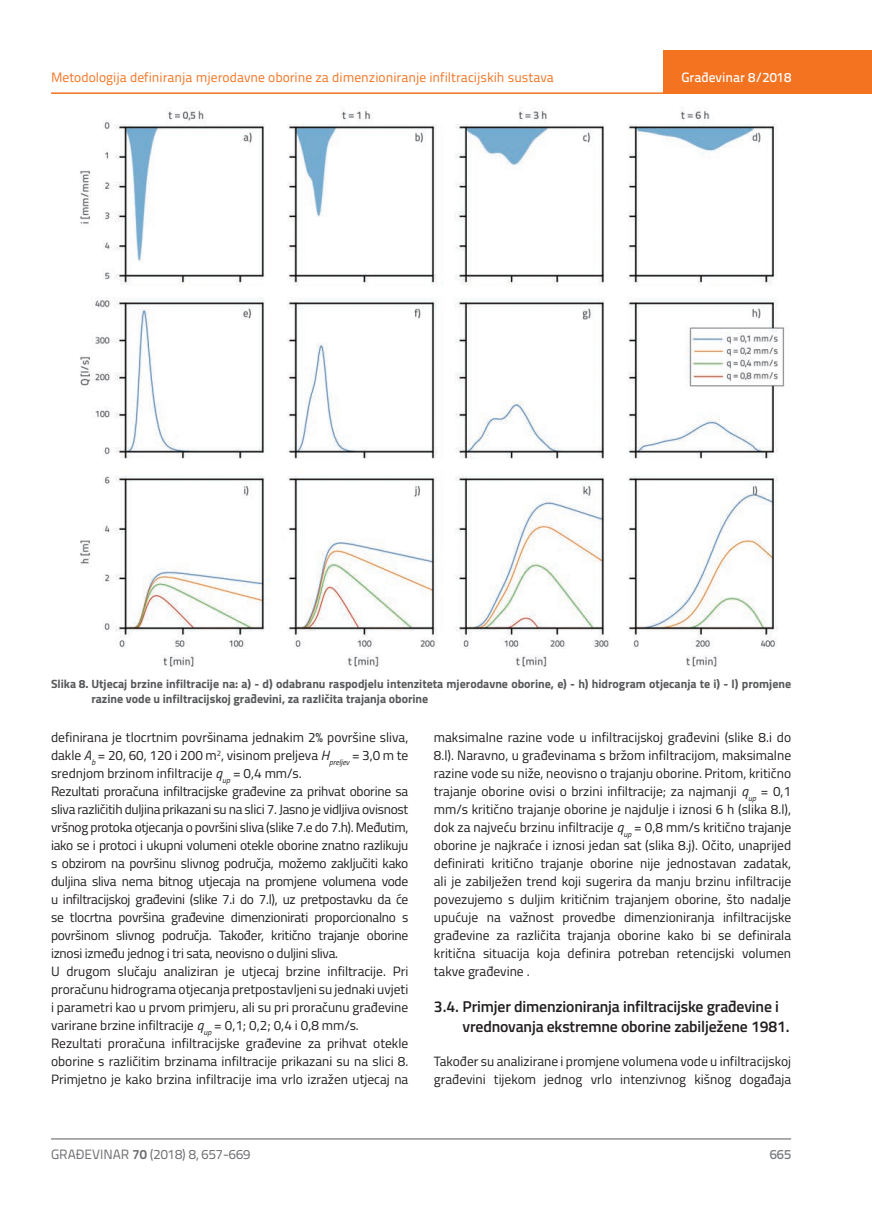
<style>
.page{position:relative;width:872px;height:1212px;background:#fff}
.page>*{position:absolute;margin:0;border:0;box-sizing:border-box;transform-origin:0 0}
.t1{font:600 15.75px/19.5px "Titillium";letter-spacing:-.01em;color:#231f20}
.t2{font:13.5px/18px "Titillium";letter-spacing:-.005em;color:#231f20}
.t3{font:13.5px "Titillium Text 22 L";color:#f47321}
.t4{font:13.5px "Titillium Text 22 L";color:#6c6d70}
.t5{font:500 13.5px "Titillium Text 22 L";color:#fff}
.t6{font:500 13.5px "Titillium Text 22 L";color:#787a7d}
.t7{font:700 12px/15px "Titillium";color:#57585a}
.s1{font-style:italic}
.s2{font-weight:700}
</style>
<div class="page">
<hr style="left:51px;top:92px;width:821px;height:2px;background:#f47321">
<div style="left:663px;top:50px;width:209px;height:44px;background:#f47321"></div>
<hr style="left:51px;top:1139px;width:740px;height:1px;background:#57585a">
<img style="left:80px;top:108px;width:705px;height:560px">
<p class="t3" style="left:51px;top:68px;width:504px">Metodologija definiranja mjerodavne oborine za dimenzioniranje infiltracijskih sustava</p>
<p class="t5" style="left:681px;top:67px;width:111px">Građevinar 8/2018</p>
<p class="t7" style="left:91px;top:676px;width:701px;text-indent:-40px">Slika 8. Utjecaj brzine infiltracije na: a) - d) odabranu raspodjelu intenziteta mjerodavne oborine, e) - h) hidrogram otjecanja te i) - l) promjene razine vode u infiltracijskoj građevini, za različita trajanja oborine</p>
<p class="t2" style="left:51px;top:728px;width:359px">definirana je tlocrtnim površinama jednakim 2% površine sliva, dakle <span class="s1">A</span><sub>b</sub> = 20, 60, 120 i 200 m<sup>2</sup>, visinom preljeva <span class="s1">H</span><sub>preljev</sub> = 3,0 m te srednjom brzinom infiltracije <span class="s1">q</span><sub>up</sub> = 0,4 mm/s.<br>Rezultati proračuna infiltracijske građevine za prihvat oborine sa sliva različitih duljina prikazani su na slici 7. Jasno je vidljiva ovisnost vršnog protoka otjecanja o površini sliva (slike 7.e do 7.h). Međutim, iako se i protoci i ukupni volumeni otekle oborine znatno razlikuju s obzirom na površinu slivnog područja, možemo zaključiti kako duljina sliva nema bitnog utjecaja na promjene volumena vode u infiltracijskoj građevini (slike 7.i do 7.l), uz pretpostavku da će se tlocrtna površina građevine dimenzionirati proporcionalno s površinom slivnog područja. Također, kritično trajanje oborine iznosi između jednog i tri sata, neovisno o duljini sliva.<br>U drugom slučaju analiziran je utjecaj brzine infiltracije. Pri proračunu hidrograma otjecanja pretpostavljeni su jednaki uvjeti i parametri kao u prvom primjeru, ali su pri proračunu građevine varirane brzine infiltracije <span class="s1">q</span><sub>up</sub> = 0,1; 0,2; 0,4 i 0,8 mm/s.<br>Rezultati proračuna infiltracijske građevine za prihvat otekle oborine s različitim brzinama infiltracije prikazani su na slici 8.<br>Primjetno je kako brzina infiltracije ima vrlo izražen utjecaj na</p>
<p class="t2" style="left:434px;top:728px;width:359px;text-align:justify">maksimalne razine vode u infiltracijskoj građevini (slike 8.i do 8.l). Naravno, u građevinama s bržom infiltracijom, maksimalne razine vode su niže, neovisno o trajanju oborine. Pritom, kritično trajanje oborine ovisi o brzini infiltracije; za najmanji <span class="s1">q</span><sub>up</sub> = 0,1 mm/s kritično trajanje oborine je najdulje i iznosi 6 h (slika 8.l), dok za najveću brzinu infiltracije <span class="s1">q</span><sub>up</sub> = 0,8 mm/s kritično trajanje oborine je najkraće i iznosi jedan sat (slika 8.j). Očito, unaprijed definirati kritično trajanje oborine nije jednostavan zadatak, ali je zabilježen trend koji sugerira da manju brzinu infiltracije povezujemo s duljim kritičnim trajanjem oborine, što nadalje upućuje na važnost provedbe dimenzioniranja infiltracijske građevine za različita trajanja oborine kako bi se definirala kritična situacija koja definira potreban retencijski volumen takve građevine .</p>
<p class="t1" style="left:462px;top:996px;width:328px;text-indent:-29px">3.4. Primjer dimenzioniranja infiltracijske građevine i vrednovanja ekstremne oborine zabilježene 1981.</p>
<p class="t2" style="left:434px;top:1052px;width:359px">Također su analizirane i promjene volumena vode u infiltracijskoj građevini tijekom jednog vrlo intenzivnog kišnog događaja</p>
<p class="t4" style="left:51px;top:1144px;width:201px">GRAĐEVINAR <span class="s2">70</span> (2018) 8, 657-669</p>
<p class="t6" style="left:769px;top:1144px;width:23px">665</p>
</div>
